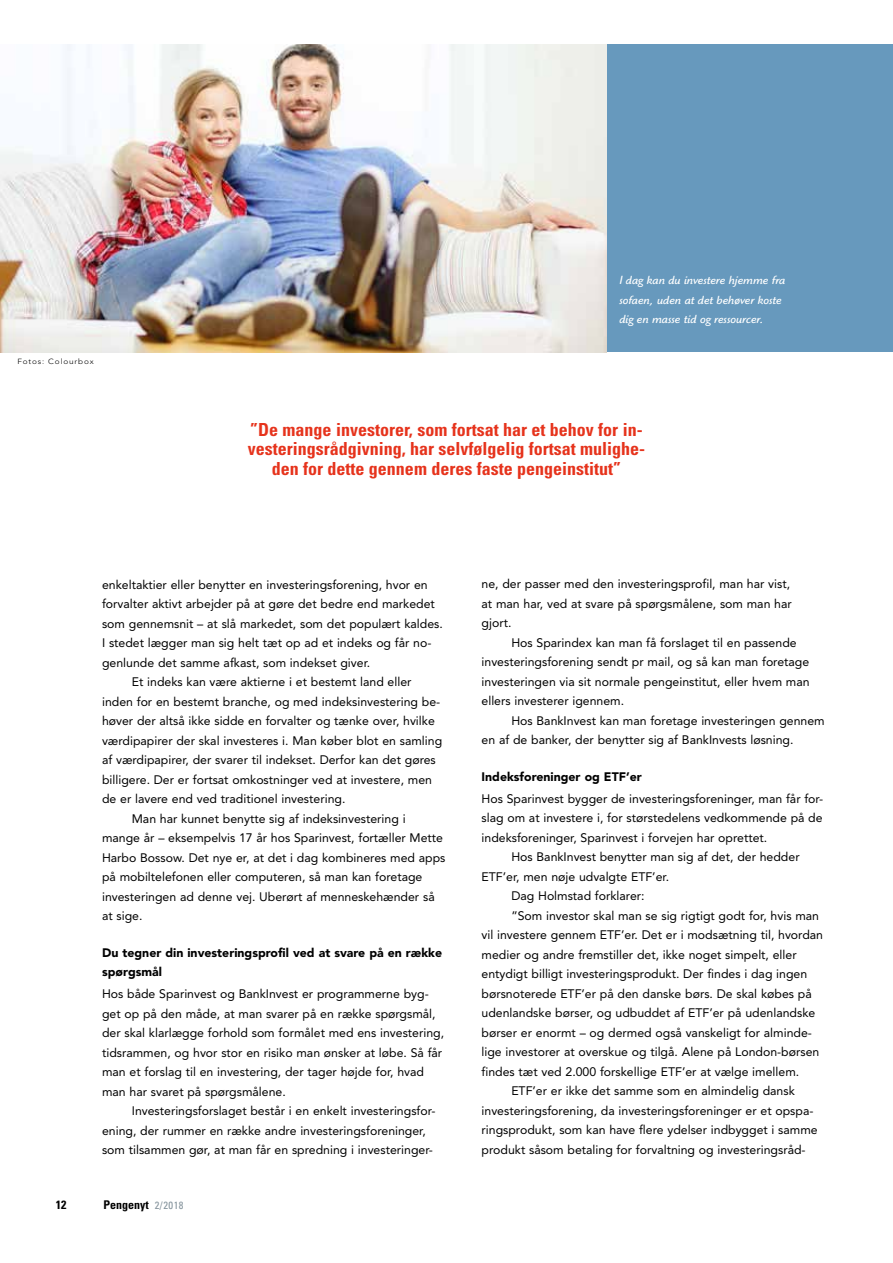
<style>
.page{position:relative;width:893px;height:1263px;background:#fff}
.page>*{position:absolute;margin:0;border:0;box-sizing:border-box;transform-origin:0 0}
.t1{font:700 condensed 18px/19.5px "Univers";color:#e6331c;text-align:center}
.t2{font:12.3px/19.5px "Avenir";color:#000}
.t3{font:900 12.3px/19.5px "Avenir";color:#000}
.t4{font:italic 12.3px/19.5px "Highlander";color:#fff}
.t5{font:700 condensed 12px "Univers LT Std";color:#000}
.t6{font:300 7.5px "Avenir";letter-spacing:.1em;color:#000;scale:1.1 1}
.s1{font-family:"Univers";font-weight:400;font-size:10.5px;color:#83929b}
</style>
<div class="page">
<div style="left:607px;top:44px;width:286px;height:308px;background:#6799bd"></div>
<hr style="left:892px;top:931px;width:1px;height:234px;background:#6799bd">
<img style="left:0;top:44px;width:607px;height:308px">
<p class="t6" style="left:17px;top:357px;width:71px">Fotos: Colourbox</p>
<p class="t4" style="left:619px;top:270px;width:167px">I dag kan du investere hjemme fra sofaen, uden at det behøver koste dig en masse tid og ressourcer.</p>
<h1 class="t1" style="left:248px;top:420px;width:399px">”De mange investorer, som fortsat har et behov for in&shy;vesteringsrådgivning, har selvfølgelig fortsat mulighe&shy;den for dette gennem deres faste pengeinstitut”</h1>
<p class="t2" style="left:102px;top:575px;width:327px">enkeltaktier eller benytter en investeringsforening, hvor en</p>
<p class="t2" style="left:102px;top:594px;width:334px">forvalter aktivt arbejder på at gøre det bedre end markedet</p>
<p class="t2" style="left:102px;top:614px;width:342px">som gennemsnit – at slå markedet, som det populært kaldes.</p>
<p class="t2" style="left:102px;top:633px;width:331px">I stedet lægger man sig helt tæt op ad et indeks og får no-</p>
<p class="t2" style="left:102px;top:653px;width:270px">genlunde det samme afkast, som indekset giver.</p>
<p class="t2" style="left:132px;top:672px;width:281px">Et indeks kan være aktierne i et bestemt land eller</p>
<p class="t2" style="left:102px;top:692px;width:340px">inden for en bestemt branche, og med indeksinvestering be-</p>
<p class="t2" style="left:102px;top:711px;width:334px">høver der altså ikke sidde en forvalter og tænke over, hvilke</p>
<p class="t2" style="left:102px;top:731px;width:342px">værdipapirer der skal investeres i. Man køber blot en samling</p>
<p class="t2" style="left:102px;top:750px;width:335px">af værdipapirer, der svarer til indekset. Derfor kan det gøres</p>
<p class="t2" style="left:102px;top:769px;width:332px">billigere. Der er fortsat omkostninger ved at investere, men</p>
<p class="t2" style="left:102px;top:789px;width:245px">de er lavere end ved traditionel investering.</p>
<p class="t2" style="left:132px;top:808px;width:275px">Man har kunnet benytte sig af indeksinvestering i</p>
<p class="t2" style="left:102px;top:828px;width:343px">mange år – eksempelvis 17 år hos Sparinvest, fortæller Mette</p>
<p class="t2" style="left:102px;top:847px;width:345px">Harbo Bossow. Det nye er, at det i dag kombineres med apps</p>
<p class="t2" style="left:102px;top:867px;width:322px">på mobiltelefonen eller computeren, så man kan foretage</p>
<p class="t2" style="left:102px;top:886px;width:334px">investeringen ad denne vej. Uberørt af menneskehænder så</p>
<p class="t2" style="left:102px;top:906px;width:42px">at sige.</p>
<p class="t3" style="left:102px;top:943px;width:341px">Du tegner din investeringsprofil ved at svare på en række spørgsmål</p>
<p class="t2" style="left:102px;top:984px;width:344px">Hos både Sparinvest og BankInvest er programmerne byg&shy;get op på den måde, at man svarer på en række spørgsmål, der skal klarlægge forhold som formålet med ens investering, tidsrammen, og hvor stor en risiko man ønsker at løbe. Så får man et forslag til en investering, der tager højde for, hvad man har svaret på spørgsmålene.</p>
<p class="t2" style="left:102px;top:1101px;width:335px;text-indent:30px">Investeringsforslaget består i en enkelt investeringsfor&shy;ening, der rummer en række andre investeringsforeninger, som tilsammen gør, at man får en spredning i investeringer-</p>
<p class="t2" style="left:482px;top:574px;width:312px">ne, der passer med den investeringsprofil, man har vist, at man har, ved at svare på spørgsmålene, som man har gjort.</p>
<p class="t2" style="left:482px;top:633px;width:330px;text-indent:30px">Hos Sparindex kan man få forslaget til en passende investeringsforening sendt pr mail, og så kan man foretage investeringen via sit normale pengeinstitut, eller hvem man ellers investerer igennem.</p>
<p class="t2" style="left:482px;top:711px;width:345px;text-indent:30px">Hos BankInvest kan man foretage investeringen gennem en af de banker, der benytter sig af BankInvests løsning.</p>
<p class="t3" style="left:482px;top:767px;width:162px">Indeksforeninger og ETF’er</p>
<p class="t2" style="left:482px;top:789px;width:343px">Hos Sparinvest bygger de investeringsforeninger, man får for-</p>
<p class="t2" style="left:482px;top:808px;width:343px">slag om at investere i, for størstedelens vedkommende på de</p>
<p class="t2" style="left:482px;top:828px;width:287px">indeksforeninger, Sparinvest i forvejen har oprettet.</p>
<p class="t2" style="left:511px;top:847px;width:290px">Hos BankInvest benytter man sig af det, der hedder</p>
<p class="t2" style="left:482px;top:867px;width:189px">ETF’er, men nøje udvalgte ETF’er.</p>
<p class="t2" style="left:511px;top:886px;width:135px">Dag Holmstad forklarer:</p>
<p class="t2" style="left:511px;top:906px;width:309px">”Som investor skal man se sig rigtigt godt for, hvis man</p>
<p class="t2" style="left:482px;top:925px;width:343px">vil investere gennem ETF’er. Det er i modsætning til, hvordan</p>
<p class="t2" style="left:482px;top:945px;width:317px">medier og andre fremstiller det, ikke noget simpelt, eller</p>
<p class="t2" style="left:482px;top:964px;width:327px">entydigt billigt investeringsprodukt. Der findes i dag ingen</p>
<p class="t2" style="left:482px;top:984px;width:332px">børsnoterede ETF’er på den danske børs. De skal købes på</p>
<p class="t2" style="left:482px;top:1003px;width:335px">udenlandske børser, og udbuddet af ETF’er på udenlandske</p>
<p class="t2" style="left:482px;top:1023px;width:332px">børser er enormt – og dermed også vanskeligt for alminde-</p>
<p class="t2" style="left:482px;top:1042px;width:339px">lige investorer at overskue og tilgå. Alene på London-børsen</p>
<p class="t2" style="left:482px;top:1062px;width:319px">findes tæt ved 2.000 forskellige ETF’er at vælge imellem.</p>
<p class="t2" style="left:511px;top:1081px;width:285px">ETF’er er ikke det samme som en almindelig dansk</p>
<p class="t2" style="left:482px;top:1101px;width:333px">investeringsforening, da investeringsforeninger er et opspa-</p>
<p class="t2" style="left:482px;top:1120px;width:338px">ringsprodukt, som kan have flere ydelser indbygget i samme</p>
<p class="t2" style="left:482px;top:1140px;width:326px">produkt såsom betaling for forvaltning og investeringsråd-</p>
<p class="t5" style="left:56px;top:1198px;width:12px">12</p>
<p class="t5" style="left:104px;top:1198px;width:82px">Pengenyt <span class="s1">2/2018</span></p>
</div>
